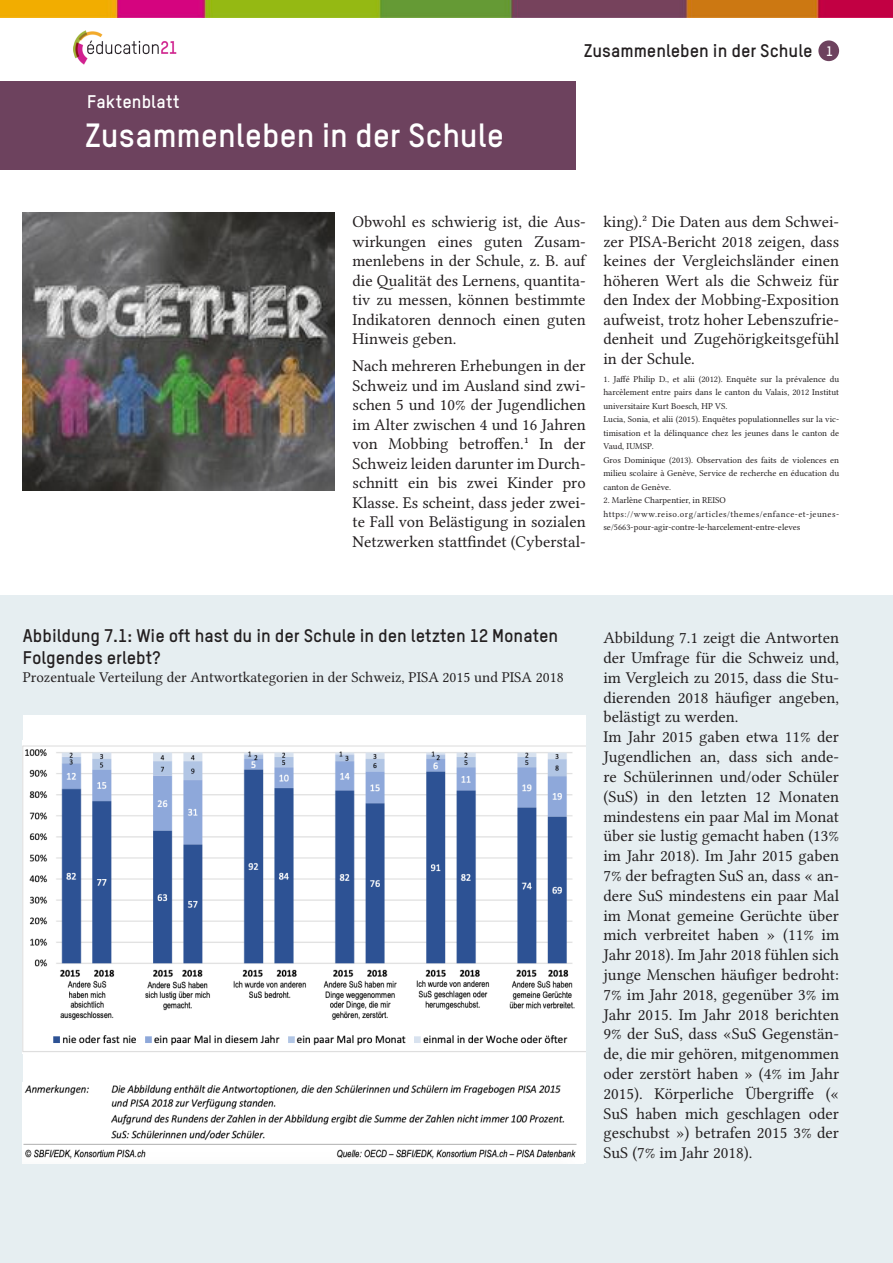
<style>
.page{position:relative;width:893px;height:1263px;background:#fff}
.page>*{position:absolute;margin:0;border:0;box-sizing:border-box;transform-origin:0 0}
.t1{font:700 33px "TSTARPRO";letter-spacing:-.005em;color:#fff}
.t2{font:700 18px/21.6px "TSTARPRO";color:#231f20}
.t3{font:700 18px "TSTARPRO";letter-spacing:.005em;color:#fff}
.t4{font:16.5px/19.8px "Lin Libertine O";color:#231f20;text-align:justify}
.t5{font:15px "Lin Libertine O";color:#231f20}
.t6{font:9px/13.5px "Lin Libertine O";color:#231f20;text-align:justify}
.t7{font:9px/13.5px "Lin Libertine O";letter-spacing:.035em;color:#231f20}
.s1{font-size:13.5px;color:#fff}
</style>
<div class="page">
<div style="left:818px;top:40px;width:21px;height:21px;background:#6d425e;border-radius:50%"></div>
<img style="left:73px;top:31px;width:103px;height:33px">
<div style="left:0;top:81px;width:575px;height:88px;background:#6d425e"></div>
<img style="left:0;top:0;width:893px;height:17px">
<div style="left:0;top:595px;width:893px;height:668px;background:#e6eef1"></div>
<div style="left:23px;top:715px;width:563px;height:448px;background:#fff"></div>
<img style="left:23px;top:745px;width:563px;height:307px">
<img style="left:23px;top:1084px;width:554px;height:75px">
<img style="left:23px;top:213px;width:311px;height:278px">
<p class="t3" style="left:87px;top:91px;width:94px">Faktenblatt</p>
<p class="t1" style="left:85px;top:114px;width:420px">Zusammenleben in der Schule</p>
<p class="t2" style="left:584px;top:40px;width:250px">Zusammenleben in der Schule <span class="s1">1</span></p>
<p class="t4" style="left:353px;top:210px;width:235px">Obwohl es schwierig ist, die Aus&shy;wirkungen eines guten Zusam&shy;menlebens in der Schule, z. B. auf die Qualität des Lernens, quantita&shy;tiv zu messen, können bestimmte Indikatoren dennoch einen guten Hinweis geben.</p>
<p class="t4" style="left:353px;top:354px;width:235px">Nach mehreren Erhebungen in der Schweiz und im Ausland sind zwi&shy;schen 5 und 10% der Jugendlichen im Alter zwischen 4 und 16 Jahren von Mobbing betroffen.¹ In der Schweiz leiden darunter im Durch&shy;schnitt ein bis zwei Kinder pro Klasse. Es scheint, dass jeder zwei&shy;te Fall von Belästigung in sozialen Netzwerken stattfindet (Cyberstal-</p>
<p class="t4" style="left:603px;top:210px;width:237px">king).² Die Daten aus dem Schwei&shy;zer PISA-Bericht 2018 zeigen, dass keines der Vergleichsländer einen höheren Wert als die Schweiz für den Index der Mobbing-Exposition aufweist, trotz hoher Lebenszufrie&shy;denheit und Zugehörigkeitsgefühl in der Schule.</p>
<p class="t6" style="left:603px;top:371px;width:237px">1. Jaffé Philip D., et alii (2012). Enquête sur la prévalence du harcèlement entre pairs dans le canton du Valais, 2012 Institut universitaire Kurt Boesch, HP VS.</p>
<p class="t6" style="left:603px;top:412px;width:237px">Lucia, Sonia, et alii (2015). Enquêtes populationnelles sur la vic&shy;timisation et la délinquance chez les jeunes dans le canton de Vaud, IUMSP.</p>
<p class="t6" style="left:603px;top:452px;width:237px">Gros Dominique (2013). Observation des faits de violences en milieu scolaire à Genève, Service de recherche en éducation du canton de Genève.</p>
<p class="t6" style="left:603px;top:493px;width:124px">2. Marlène Charpentier, in REISO</p>
<p class="t7" style="left:603px;top:506px;width:237px">https://www.reiso.org/articles/themes/enfance-et-jeunes&shy;se/5663-pour-agir-contre-le-harcelement-entre-eleves</p>
<p class="t2" style="left:23px;top:625px;width:537px">Abbildung 7.1: Wie oft hast du in der Schule in den letzten 12 Monaten<br>Folgendes erlebt?</p>
<p class="t5" style="left:23px;top:665px;width:542px">Prozentuale Verteilung der Antwortkategorien in der Schweiz, PISA 2015 und PISA 2018</p>
<p class="t4" style="left:603px;top:626px;width:237px">Abbildung 7.1 zeigt die Antworten der Umfrage für die Schweiz und, im Vergleich zu 2015, dass die Stu&shy;dierenden 2018 häufiger angeben, belästigt zu werden.</p>
<p class="t4" style="left:603px;top:725px;width:237px">Im Jahr 2015 gaben etwa 11% der Jugendlichen an, dass sich ande&shy;re Schülerinnen und/oder Schüler (SuS) in den letzten 12 Monaten mindestens ein paar Mal im Monat über sie lustig gemacht haben (13% im Jahr 2018). Im Jahr 2015 gaben 7% der befragten SuS an, dass « an&shy;dere SuS mindestens ein paar Mal im Monat gemeine Gerüchte über mich verbreitet haben » (11% im Jahr 2018). Im Jahr 2018 fühlen sich junge Menschen häufiger bedroht:<br>7% im Jahr 2018, gegenüber 3% im Jahr 2015. Im Jahr 2018 berichten 9% der SuS, dass «SuS Gegenstän&shy;de, die mir gehören, mitgenommen oder zerstört haben » (4% im Jahr 2015). Körperliche Übergriffe (« SuS haben mich geschlagen oder geschubst ») betrafen 2015 3% der SuS (7% im Jahr 2018).</p>
</div>
